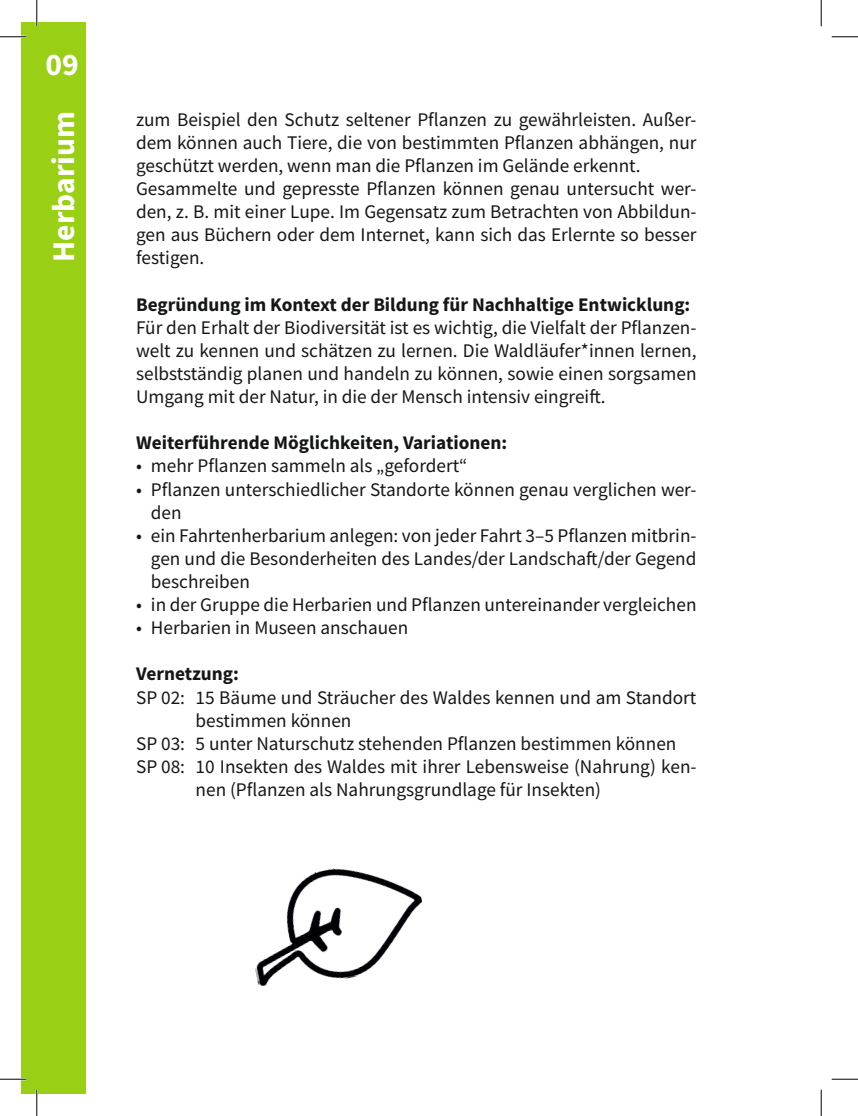
<style>
.page{position:relative;width:858px;height:1116px;background:#fff}
.page>*{position:absolute;margin:0;border:0;box-sizing:border-box;transform-origin:0 0}
.t1{font:700 31.5px "Source Sans Pro";color:#fff}
.t2{font:19.25px/23.1px "Source Sans Pro";color:#151616;text-align:justify}
.t3{font:700 19.25px "Source Sans Pro";color:#151616}
</style>
<div class="page">
<div style="left:22px;top:23px;width:64px;height:1070px;background:#99d016"></div>
<img style="left:255px;top:868px;width:167px;height:118px">
<hr style="left:0;top:36px;width:26px;height:2px;background:#fff">
<hr style="left:0;top:1077px;width:26px;height:3px;background:#fff">
<hr style="left:36px;top:0;width:2px;height:26px;background:#fff">
<hr style="left:36px;top:1089px;width:2px;height:26px;background:#fff">
<svg style="left:0;top:36px;width:26px;height:1px"></svg>
<svg style="left:831px;top:36px;width:26px;height:1px"></svg>
<svg style="left:0;top:1078px;width:26px;height:1px"></svg>
<svg style="left:831px;top:1078px;width:26px;height:1px"></svg>
<svg style="left:36px;top:0;width:1px;height:26px"></svg>
<svg style="left:36px;top:1089px;width:1px;height:26px"></svg>
<svg style="left:820px;top:0;width:1px;height:26px"></svg>
<svg style="left:820px;top:1089px;width:1px;height:26px"></svg>
<p class="t1" style="left:45px;top:43px;width:35px">09</p>
<p class="t1" style="left:42px;top:262px;width:152px;rotate:-90deg">Herbarium</p>
<p class="t2" style="left:136px;top:108px;width:562px">zum Beispiel den Schutz seltener Pflanzen zu gewährleisten. Außer&shy;dem können auch Tiere, die von bestimmten Pflanzen abhängen, nur geschützt werden, wenn man die Pflanzen im Gelände erkennt.</p>
<p class="t2" style="left:136px;top:177px;width:562px">Gesammelte und gepresste Pflanzen können genau untersucht wer&shy;den, z. B. mit einer Lupe. Im Gegensatz zum Betrachten von Abbildun&shy;gen aus Büchern oder dem Internet, kann sich das Erlernte so besser festigen.</p>
<p class="t3" style="left:136px;top:291px;width:555px">Begründung im Kontext der Bildung für Nachhaltige Entwicklung:</p>
<p class="t2" style="left:136px;top:315px;width:562px">Für den Erhalt der Biodiversität ist es wichtig, die Vielfalt der Pflanzen&shy;welt zu kennen und schätzen zu lernen. Die Waldläufer*innen lernen, selbstständig planen und handeln zu können, sowie einen sorgsamen Umgang mit der Natur, in die der Mensch intensiv eingreift.</p>
<p class="t3" style="left:136px;top:430px;width:372px">Weiterführende Möglichkeiten, Variationen:</p>
<p class="t2" style="left:136px;top:454px;width:333px">• mehr Pflanzen sammeln als „gefordert“</p>
<p class="t2" style="left:151px;top:477px;width:547px;text-indent:-15px">• Pflanzen unterschiedlicher Standorte können genau verglichen wer&shy;den</p>
<p class="t2" style="left:151px;top:523px;width:547px;text-indent:-15px">• ein Fahrtenherbarium anlegen: von jeder Fahrt 3–5 Pflanzen mitbrin&shy;gen und die Besonderheiten des Landes/der Landschaft/der Gegend beschreiben</p>
<p class="t2" style="left:136px;top:593px;width:561px">• in der Gruppe die Herbarien und Pflanzen untereinander vergleichen</p>
<p class="t2" style="left:136px;top:616px;width:274px">• Herbarien in Museen anschauen</p>
<p class="t3" style="left:136px;top:661px;width:104px">Vernetzung:</p>
<p class="t2" style="left:195px;top:685px;width:502px;text-indent:-60px">SP 02: 15 Bäume und Sträucher des Waldes kennen und am Standort bestimmen können</p>
<p class="t2" style="left:136px;top:731px;width:541px">SP 03: 5 unter Naturschutz stehenden Pflanzen bestimmen können</p>
<p class="t2" style="left:195px;top:754px;width:502px;text-indent:-60px">SP 08: 10 Insekten des Waldes mit ihrer Lebensweise (Nahrung) ken&shy;nen (Pflanzen als Nahrungsgrundlage für Insekten)</p>
</div>
